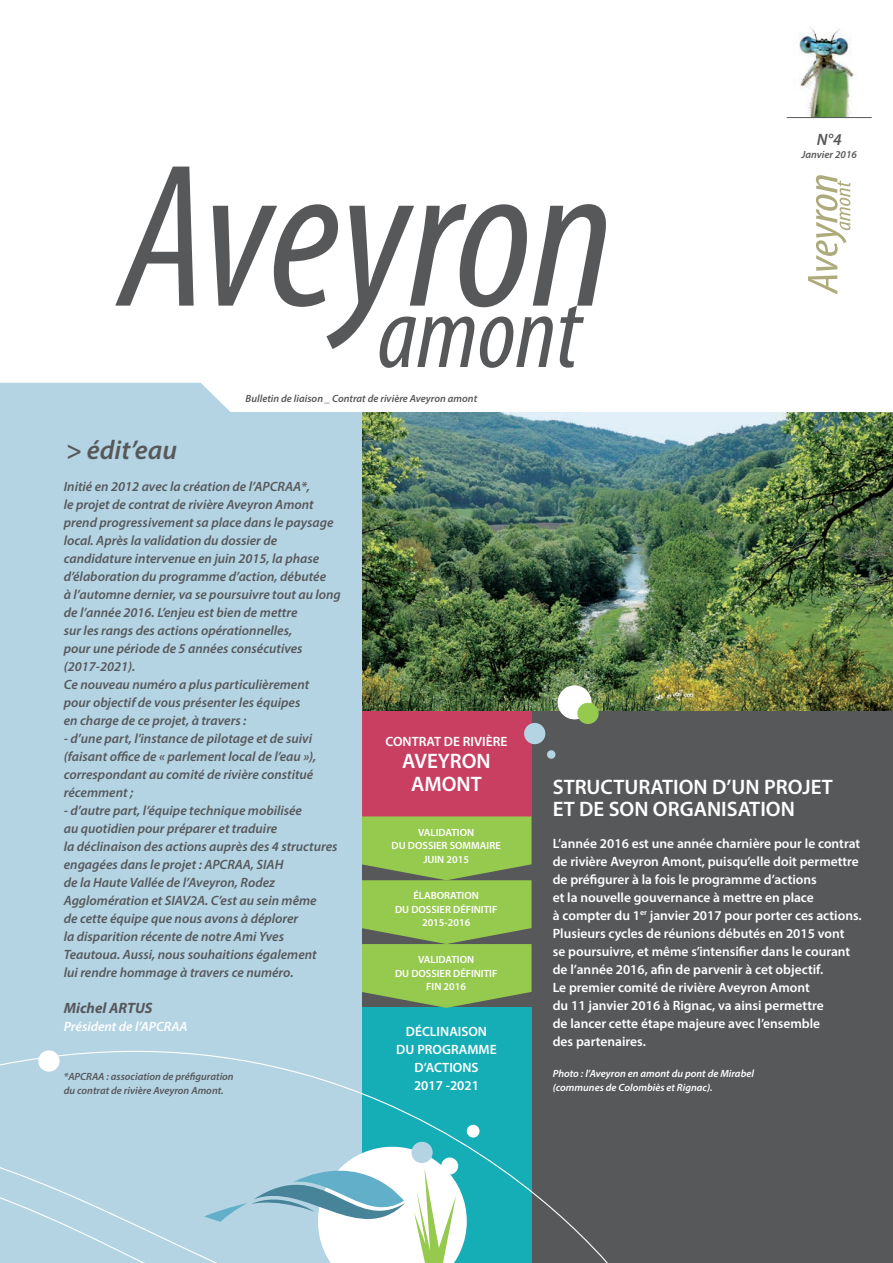
<style>
.page{position:relative;width:893px;height:1263px;background:#fff}
.page>*{position:absolute;margin:0;border:0;box-sizing:border-box;transform-origin:0 0}
.t1{font:italic 600 27px "Myriad Pro";color:#57585a}
.t2{font:600 21px "Myriad Pro";color:#fff}
.t3{font:italic 600 16.5px "Myriad Pro";color:#57585a}
.t4{font:italic 700 15px "Myriad Pro";color:#57585a}
.t5{font:italic 600 13.5px/18px "Myriad Pro";color:#57585a}
.t6{font:600 13.5px/18px "Myriad Pro";color:#fff;text-align:justify}
.t7{font:italic 600 13.5px "Myriad Pro";color:#fff}
.t8{font:italic 600 10.5px "Myriad Pro";color:#57585a}
.t9{font:600 10.5px "Myriad Pro";color:#fff}
.t10{font:italic 600 10.5px "Myriad Pro";color:#fff}
</style>
<div class="page">
<div style="left:361px;top:638px;width:532px;height:625px;background:#57585a"></div>
<div style="left:361px;top:710px;width:170px;height:106px;background:#c83f62"></div>
<svg style="left:361px;top:816px;width:170px;height:64px;background:#8fbb51"></svg>
<img style="left:361px;top:412px;width:532px;height:298px">
<div style="left:0;top:412px;width:361px;height:851px;background:#b4d4e4"></div>
<svg style="left:0;top:880px;width:608px;height:383px"></svg>
<svg style="left:115px;top:167px;width:79px;height:139px"></svg>
<svg style="left:213px;top:204px;width:393px;height:164px"></svg>
<div style="left:411px;top:1142px;width:22px;height:21px;background:#b4d4e4;border-radius:50%"></div>
<div style="left:467px;top:1125px;width:13px;height:12px;background:#fff;border-radius:50%"></div>
<div style="left:38px;top:1050px;width:22px;height:21px;background:#fff;border-radius:50%"></div>
<svg style="left:204px;top:1147px;width:263px;height:116px"></svg>
<div style="left:0;top:383px;width:231px;height:29px;background:#b4d4e4"></div>
<svg style="left:808px;top:175px;width:42px;height:119px"></svg>
<img style="left:799px;top:27px;width:55px;height:90px">
<hr style="left:787px;top:117px;width:85px;height:1px;background:#57585a">
<div style="left:524px;top:723px;width:21px;height:21px;background:#b4d4e4;border-radius:50%"></div>
<div style="left:547px;top:750px;width:8px;height:9px;background:#b4d4e4;border-radius:50%"></div>
<div style="left:558px;top:685px;width:34px;height:34px;background:#fff;border-radius:50%"></div>
<div style="left:577px;top:703px;width:22px;height:21px;background:#96ca4e;border-radius:50%"></div>
<p class="t3" style="left:817px;top:129px;width:26px">N°4</p>
<p class="t8" style="left:801px;top:148px;width:57px">Janvier 2016</p>
<p class="t1" style="left:66px;top:433px;width:113px">&gt; édit’eau</p>
<p class="t8" style="left:246px;top:391px;width:233px">Bulletin de liaison _ Contrat de rivière Aveyron amont</p>
<p class="t5" style="left:64px;top:477px;width:248px">Initié en 2012 avec la création de l’APCRAA*,</p>
<p class="t5" style="left:64px;top:495px;width:271px">le projet de contrat de rivière Aveyron Amont prend progressivement sa place dans le paysage local. Après la validation du dossier de</p>
<p class="t5" style="left:64px;top:549px;width:264px">candidature intervenue en juin 2015, la phase d’élaboration du programme d’action, débutée</p>
<p class="t5" style="left:64px;top:585px;width:279px">à l’automne dernier, va se poursuivre tout au long</p>
<p class="t5" style="left:64px;top:603px;width:235px">de l’année 2016. L’enjeu est bien de mettre</p>
<p class="t5" style="left:64px;top:621px;width:230px">sur les rangs des actions opérationnelles,</p>
<p class="t5" style="left:64px;top:639px;width:240px">pour une période de 5 années consécutives</p>
<p class="t5" style="left:64px;top:657px;width:73px">(2017-2021).</p>
<p class="t5" style="left:64px;top:675px;width:247px">Ce nouveau numéro a plus particulièrement</p>
<p class="t5" style="left:64px;top:693px;width:238px">pour objectif de vous présenter les équipes</p>
<p class="t5" style="left:64px;top:711px;width:184px">en charge de ce projet, à travers :</p>
<p class="t5" style="left:64px;top:729px;width:254px">- d’une part, l’instance de pilotage et de suivi (faisant office de « parlement local de l’eau »), correspondant au comité de rivière constitué récemment ;</p>
<p class="t5" style="left:64px;top:801px;width:240px">- d’autre part, l’équipe technique mobilisée</p>
<p class="t5" style="left:64px;top:819px;width:215px">au quotidien pour préparer et traduire</p>
<p class="t5" style="left:64px;top:837px;width:275px">la déclinaison des actions auprès des 4 structures engagées dans le projet : APCRAA, SIAH</p>
<p class="t5" style="left:64px;top:873px;width:213px">de la Haute Vallée de l’Aveyron, Rodez</p>
<p class="t5" style="left:64px;top:891px;width:254px">Agglomération et SIAV2A. C’est au sein même</p>
<p class="t5" style="left:64px;top:909px;width:236px">de cette équipe que nous avons à déplorer</p>
<p class="t5" style="left:64px;top:927px;width:222px">la disparition récente de notre Ami Yves</p>
<p class="t5" style="left:64px;top:945px;width:254px">Teautoua. Aussi, nous souhaitions également</p>
<p class="t5" style="left:64px;top:963px;width:231px">lui rendre hommage à travers ce numéro.</p>
<p class="t4" style="left:64px;top:998px;width:90px">Michel ARTUS</p>
<p class="t7" style="left:64px;top:1017px;width:125px">Président de l’APCRAA</p>
<p class="t8" style="left:64px;top:1070px;width:171px">*APCRAA : association de préfiguration</p>
<p class="t8" style="left:64px;top:1083px;width:161px">du contrat de rivière Aveyron Amont.</p>
<p class="t6" style="left:385px;top:732px;width:123px">CONTRAT DE RIVIÈRE</p>
<p class="t2" style="left:402px;top:748px;width:90px">AVEYRON</p>
<p class="t2" style="left:411px;top:770px;width:72px">AMONT</p>
<p class="t9" style="left:418px;top:825px;width:57px">VALIDATION</p>
<p class="t9" style="left:392px;top:839px;width:111px">DU DOSSIER SOMMAIRE</p>
<p class="t9" style="left:423px;top:852px;width:47px">JUIN 2015</p>
<p class="t9" style="left:413px;top:889px;width:67px">ÉLABORATION</p>
<p class="t9" style="left:395px;top:903px;width:104px">DU DOSSIER DÉFINITIF</p>
<p class="t9" style="left:422px;top:916px;width:50px">2015-2016</p>
<p class="t9" style="left:418px;top:953px;width:57px">VALIDATION</p>
<p class="t9" style="left:395px;top:966px;width:104px">DU DOSSIER DÉFINITIF</p>
<p class="t9" style="left:426px;top:980px;width:41px">FIN 2016</p>
<p class="t6" style="left:406px;top:1022px;width:83px">DÉCLINAISON</p>
<p class="t6" style="left:396px;top:1040px;width:102px">DU PROGRAMME</p>
<p class="t6" style="left:414px;top:1058px;width:66px">D’ACTIONS</p>
<p class="t6" style="left:414px;top:1076px;width:66px">2017 -2021</p>
<p class="t2" style="left:553px;top:773px;width:281px">STRUCTURATION D’UN PROJET</p>
<p class="t2" style="left:553px;top:796px;width:244px">ET DE SON ORGANISATION</p>
<p class="t6" style="left:553px;top:834px;width:309px">L’année 2016 est une année charnière pour le contrat de rivière Aveyron Amont, puisqu’elle doit permettre de préfigurer à la fois le programme d’actions</p>
<p class="t6" style="left:553px;top:888px;width:263px">et la nouvelle gouvernance à mettre en place</p>
<p class="t6" style="left:553px;top:906px;width:310px">à compter du 1<sup>er</sup> janvier 2017 pour porter ces actions.</p>
<p class="t6" style="left:553px;top:924px;width:293px">Plusieurs cycles de réunions débutés en 2015 vont</p>
<p class="t6" style="left:553px;top:942px;width:299px">se poursuivre, et même s’intensifier dans le courant</p>
<p class="t6" style="left:553px;top:960px;width:272px">de l’année 2016, afin de parvenir à cet objectif.</p>
<p class="t6" style="left:553px;top:978px;width:259px">Le premier comité de rivière Aveyron Amont</p>
<p class="t6" style="left:553px;top:996px;width:272px">du 11 janvier 2016 à Rignac, va ainsi permettre</p>
<p class="t6" style="left:553px;top:1014px;width:269px">de lancer cette étape majeure avec l’ensemble</p>
<p class="t6" style="left:553px;top:1032px;width:95px">des partenaires.</p>
<p class="t10" style="left:553px;top:1067px;width:203px">Photo : l’Aveyron en amont du pont de Mirabel</p>
<p class="t10" style="left:553px;top:1081px;width:161px">(communes de Colombiès et Rignac).</p>
</div>
